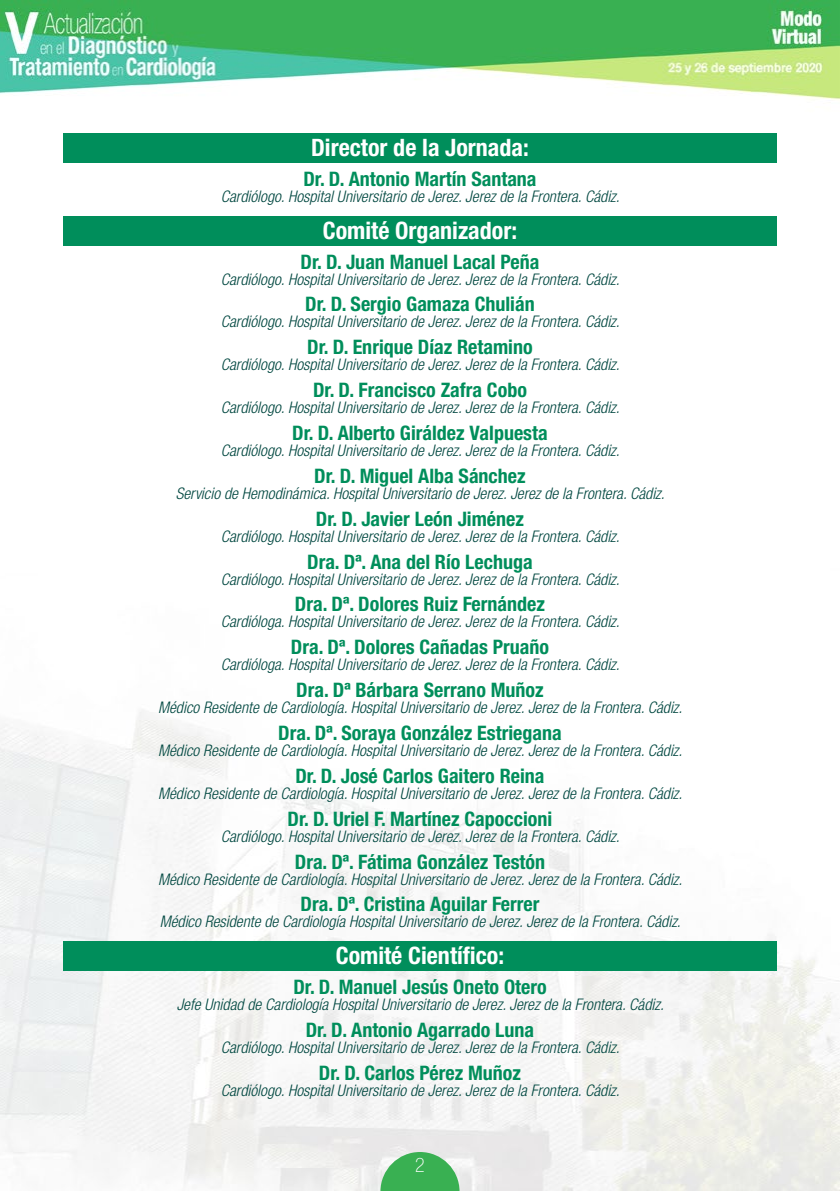
<style>
.page{position:relative;width:840px;height:1191px;background:#fff}
.page>*{position:absolute;margin:0;border:0;box-sizing:border-box;transform-origin:0 0}
.t1{font:700 condensed 24px "Helvetica Neue LT Std";color:#fff}
.t2{font:700 condensed 20px "Helvetica Neue LT Std";color:#008e5b}
.t3{font:100 condensed 20px "Helvetica Neue LT Std";color:#fff}
.t4{font:italic 300 condensed 16px "Helvetica Neue LT Std";color:#004740}
</style>
<div class="page">
<img style="left:0;top:0;width:839px;height:1191px">
<svg style="left:380px;top:1152px;width:79px;height:39px;background:#60bd74"></svg>
<div style="left:63px;top:133px;width:713px;height:30px;background:#008e5b"></div>
<div style="left:63px;top:216px;width:713px;height:30px;background:#008e5b"></div>
<div style="left:63px;top:941px;width:713px;height:30px;background:#008e5b"></div>
<h1 class="t1" style="left:311px;top:133px;width:219px">Director de la Jornada:</h1>
<p class="t2" style="left:303px;top:167px;width:234px">Dr. D. Antonio Martín Santana</p>
<p class="t4" style="left:221px;top:187px;width:400px">Cardiólogo. Hospital Universitario de Jerez. Jerez de la Frontera. Cádiz.</p>
<h1 class="t1" style="left:323px;top:216px;width:196px">Comité Organizador:</h1>
<p class="t2" style="left:300px;top:249px;width:240px">Dr. D. Juan Manuel Lacal Peña</p>
<p class="t4" style="left:221px;top:270px;width:400px">Cardiólogo. Hospital Universitario de Jerez. Jerez de la Frontera. Cádiz.</p>
<p class="t2" style="left:305px;top:292px;width:231px">Dr. D. Sergio Gamaza Chulián</p>
<p class="t4" style="left:221px;top:313px;width:400px">Cardiólogo. Hospital Universitario de Jerez. Jerez de la Frontera. Cádiz.</p>
<p class="t2" style="left:307px;top:335px;width:227px">Dr. D. Enrique Díaz Retamino</p>
<p class="t4" style="left:221px;top:355px;width:400px">Cardiólogo. Hospital Universitario de Jerez. Jerez de la Frontera. Cádiz.</p>
<p class="t2" style="left:313px;top:378px;width:215px">Dr. D. Francisco Zafra Cobo</p>
<p class="t4" style="left:221px;top:398px;width:400px">Cardiólogo. Hospital Universitario de Jerez. Jerez de la Frontera. Cádiz.</p>
<p class="t2" style="left:292px;top:421px;width:257px">Dr. D. Alberto Giráldez Valpuesta</p>
<p class="t4" style="left:221px;top:441px;width:400px">Cardiólogo. Hospital Universitario de Jerez. Jerez de la Frontera. Cádiz.</p>
<p class="t2" style="left:314px;top:463px;width:213px">Dr. D. Miguel Alba Sánchez</p>
<p class="t4" style="left:176px;top:484px;width:490px">Servicio de Hemodinámica. Hospital Universitario de Jerez. Jerez de la Frontera. Cádiz.</p>
<p class="t2" style="left:316px;top:506px;width:209px">Dr. D. Javier León Jiménez</p>
<p class="t4" style="left:221px;top:527px;width:400px">Cardiólogo. Hospital Universitario de Jerez. Jerez de la Frontera. Cádiz.</p>
<p class="t2" style="left:307px;top:549px;width:227px">Dra. Dª. Ana del Río Lechuga</p>
<p class="t4" style="left:221px;top:570px;width:400px">Cardiólogo. Hospital Universitario de Jerez. Jerez de la Frontera. Cádiz.</p>
<p class="t2" style="left:295px;top:592px;width:251px">Dra. Dª. Dolores Ruiz Fernández</p>
<p class="t4" style="left:221px;top:612px;width:400px">Cardióloga. Hospital Universitario de Jerez. Jerez de la Frontera. Cádiz.</p>
<p class="t2" style="left:291px;top:635px;width:259px">Dra. Dª. Dolores Cañadas Pruaño</p>
<p class="t4" style="left:221px;top:655px;width:400px">Cardióloga. Hospital Universitario de Jerez. Jerez de la Frontera. Cádiz.</p>
<p class="t2" style="left:296px;top:678px;width:249px">Dra. Dª Bárbara Serrano Muñoz</p>
<p class="t4" style="left:158px;top:698px;width:525px">Médico Residente de Cardiología. Hospital Universitario de Jerez. Jerez de la Frontera. Cádiz.</p>
<p class="t2" style="left:278px;top:720px;width:285px">Dra. Dª. Soraya González Estriegana</p>
<p class="t4" style="left:158px;top:741px;width:525px">Médico Residente de Cardiología. Hospital Universitario de Jerez. Jerez de la Frontera. Cádiz.</p>
<p class="t2" style="left:295px;top:763px;width:250px">Dr. D. José Carlos Gaitero Reina</p>
<p class="t4" style="left:158px;top:784px;width:525px">Médico Residente de Cardiología. Hospital Universitario de Jerez. Jerez de la Frontera. Cádiz.</p>
<p class="t2" style="left:287px;top:806px;width:266px">Dr. D. Uriel F. Martínez Capoccioni</p>
<p class="t4" style="left:221px;top:827px;width:400px">Cardiólogo. Hospital Universitario de Jerez. Jerez de la Frontera. Cádiz.</p>
<p class="t2" style="left:295px;top:849px;width:252px">Dra. Dª. Fátima González Testón</p>
<p class="t4" style="left:158px;top:869px;width:525px">Médico Residente de Cardiología. Hospital Universitario de Jerez. Jerez de la Frontera. Cádiz.</p>
<p class="t2" style="left:300px;top:892px;width:240px">Dra. Dª. Cristina Aguilar Ferrer</p>
<p class="t4" style="left:160px;top:912px;width:522px">Médico Residente de Cardiología Hospital Universitario de Jerez. Jerez de la Frontera. Cádiz.</p>
<h1 class="t1" style="left:335px;top:941px;width:170px">Comité Científico:</h1>
<p class="t2" style="left:293px;top:974px;width:254px">Dr. D. Manuel Jesús Oneto Otero</p>
<p class="t4" style="left:176px;top:995px;width:488px">Jefe Unidad de Cardiología Hospital Universitario de Jerez. Jerez de la Frontera. Cádiz.</p>
<p class="t2" style="left:305px;top:1017px;width:230px">Dr. D. Antonio Agarrado Luna</p>
<p class="t4" style="left:221px;top:1038px;width:400px">Cardiólogo. Hospital Universitario de Jerez. Jerez de la Frontera. Cádiz.</p>
<p class="t2" style="left:319px;top:1060px;width:203px">Dr. D. Carlos Pérez Muñoz</p>
<p class="t4" style="left:221px;top:1081px;width:400px">Cardiólogo. Hospital Universitario de Jerez. Jerez de la Frontera. Cádiz.</p>
<p class="t3" style="left:415px;top:1153px;width:11px">2</p>
</div>
